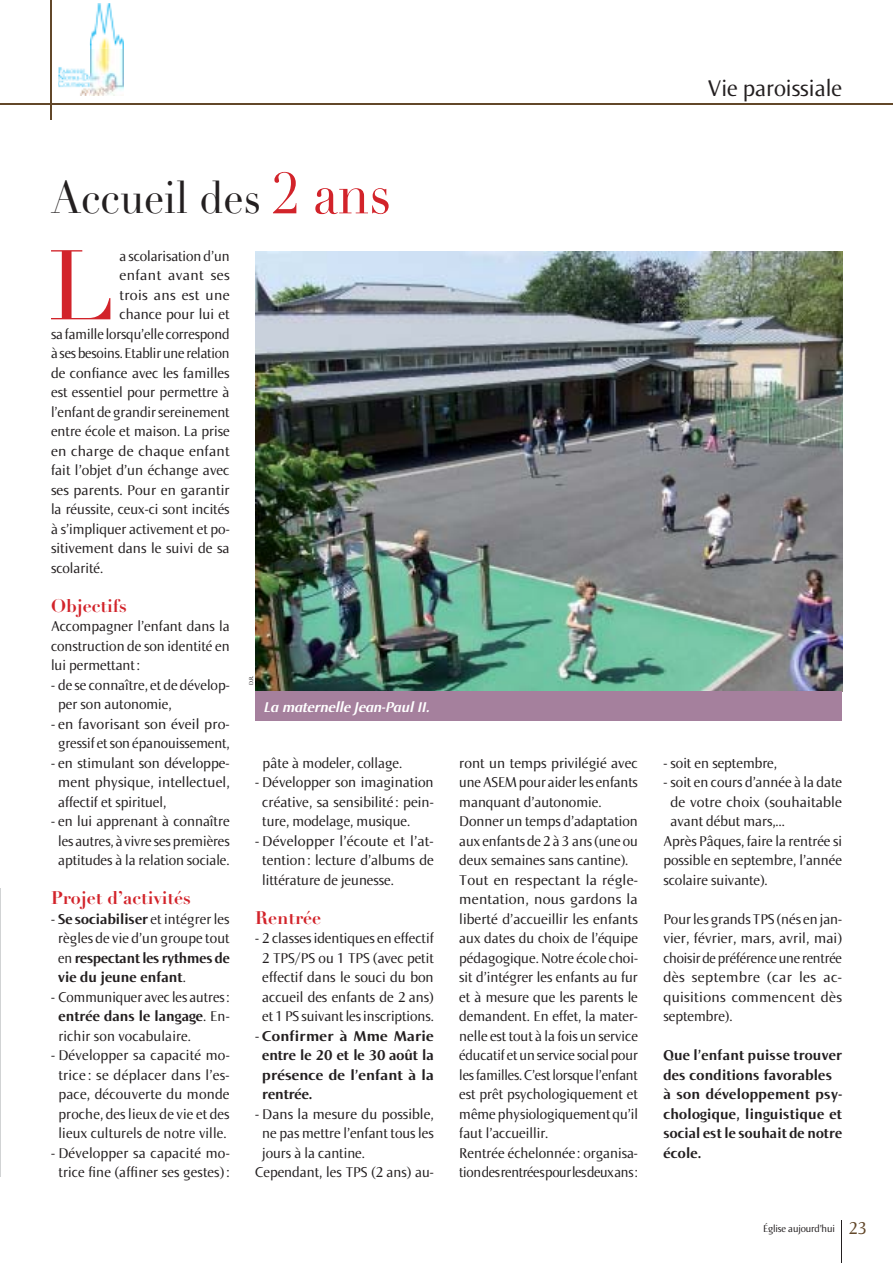
<style>
.page{position:relative;width:893px;height:1263px;background:#fff}
.page>*{position:absolute;margin:0;border:0;box-sizing:border-box;transform-origin:0 0}
.t1{font:97.2px "Didot LH";color:#d2232a}
.t2{font:45px "Didot LH";color:#231f20;scale:.9 1}
.t3{font:24px "Norma";color:#231f20}
.t4{font:700 18px "Didot LH";color:#d2232a}
.t5{font:15px/19.5px "Norma";color:#231f20;text-align:justify}
.t6{font:700 15px/19.5px "Norma";letter-spacing:.02em;color:#231f20;text-align:justify}
.t7{font:15px/19.5px "Norma";color:#231f20;text-align:justify;scale:1.05 1}
.t8{font:15px/19.5px "Norma";color:#231f20;text-align:center;scale:1.04 1}
.t9{font:700 15px/19.5px "Norma";letter-spacing:.02em;color:#231f20;text-align:justify;scale:1.05 1}
.t10{font:italic 700 15px "Norma";color:#fff}
.t11{font:15px "Norma";letter-spacing:.025em;color:#231f20;scale:1.05 1}
.t12{font:15px "Norma";letter-spacing:.02em;color:#231f20;scale:1.05 1}
.t13{font:10.5px "Norma";letter-spacing:-.01em;color:#231f20}
.t14{font:6px "Norma";color:#231f20}
.s1{font-size:57px;color:#d2232a}
.s2{font-weight:400}
.s3{font-weight:700}
.s4{font-size:18px;color:#624729}
</style>
<div class="page">
<hr style="left:841px;top:1220px;width:1px;height:43px;background:#231f20">
<hr style="left:0;top:103px;width:893px;height:1px;background:#624729">
<hr style="left:51px;top:0;width:1px;height:119px;background:#624729">
<img style="left:58px;top:3px;width:66px;height:93px">
<hr style="left:0;top:889px;width:1px;height:288px;background:#d1d3d4">
<img style="left:255px;top:251px;width:587px;height:441px">
<div style="left:255px;top:692px;width:587px;height:29px;background:#a5809d"></div>
<h3 class="t3" style="left:708px;top:79px;width:136px">Vie paroissiale</h3>
<h2 class="t2" style="left:51px;top:179px;width:379px">Accueil des <span class="s1">2 ans</span></h2>
<h1 class="t1" style="left:48px;top:245px;width:68px">L</h1>
<p class="t5" style="left:120px;top:247px;width:112px">a scolarisation d’un</p>
<p class="t11" style="left:120px;top:270px;width:106px">enfant avant ses</p>
<p class="t12" style="left:120px;top:289px;width:106px">trois ans est une</p>
<p class="t5" style="left:120px;top:306px;width:112px">chance pour lui et</p>
<p class="t5" style="left:51px;top:325px;width:180px">sa famille lorsqu’elle correspond</p>
<p class="t5" style="left:51px;top:345px;width:180px">à ses besoins. Etablir une relation</p>
<p class="t5" style="left:51px;top:364px;width:180px">de confiance avec les familles</p>
<p class="t5" style="left:51px;top:384px;width:180px">est essentiel pour permettre à</p>
<p class="t5" style="left:51px;top:403px;width:180px">l’enfant de grandir sereinement</p>
<p class="t5" style="left:51px;top:423px;width:180px">entre école et maison. La prise</p>
<p class="t7" style="left:51px;top:442px;width:172px">en charge de chaque enfant</p>
<p class="t5" style="left:51px;top:462px;width:180px">fait l’objet d’un échange avec</p>
<p class="t5" style="left:51px;top:481px;width:180px">ses parents. Pour en garantir</p>
<p class="t5" style="left:51px;top:501px;width:180px">la réussite, ceux-ci sont incités</p>
<p class="t5" style="left:51px;top:520px;width:180px">à s’impliquer activement et po-</p>
<p class="t5" style="left:51px;top:540px;width:180px">sitivement dans le suivi de sa</p>
<p class="t5" style="left:51px;top:559px;width:54px">scolarité.</p>
<p class="t4" style="left:51px;top:599px;width:77px">Objectifs</p>
<p class="t5" style="left:51px;top:618px;width:180px">Accompagner l’enfant dans la construction de son identité en lui permettant :</p>
<p class="t5" style="left:58px;top:676px;width:173px;text-indent:-7px">- de se connaître, et de dévelop&shy;per son autonomie,</p>
<p class="t8" style="left:51px;top:715px;width:173px">- en favorisant son éveil pro&shy;gressif et son épanouissement,</p>
<p class="t5" style="left:58px;top:754px;width:173px;text-indent:-7px">- en stimulant son développe&shy;ment physique, intellectuel, affectif et spirituel,</p>
<p class="t5" style="left:51px;top:813px;width:180px;text-align:center">- en lui apprenant à connaître les autres, à vivre ses premières aptitudes à la relation sociale.</p>
<p class="t4" style="left:51px;top:891px;width:141px">Projet d’activités</p>
<p class="t6" style="left:58px;top:910px;width:173px;text-indent:-7px"><span class="s2">-</span> Se sociabiliser <span class="s2">et intégrer les règles de vie d’un groupe tout en</span> respectant les rythmes de vie du jeune enfant<span class="s2">.</span></p>
<p class="t5" style="left:58px;top:988px;width:173px;text-indent:-7px">- Communiquer avec les autres : <span class="s3">entrée dans le langage</span>. En&shy;richir son vocabulaire.</p>
<p class="t5" style="left:51px;top:1047px;width:180px;text-align:center">- Développer sa capacité mo&shy;trice : se déplacer dans l’es&shy;pace, découverte du monde proche, des lieux de vie et des lieux culturels de notre ville.</p>
<p class="t5" style="left:51px;top:1144px;width:180px;text-align:center">- Développer sa capacité mo&shy;trice fine (affiner ses gestes) :</p>
<p class="t14" style="left:249px;top:685px;width:11px;rotate:-90deg">D.R.</p>
<p class="t10" style="left:264px;top:701px;width:168px">La maternelle Jean-Paul II.</p>
<p class="t5" style="left:263px;top:754px;width:141px">pâte à modeler, collage.</p>
<p class="t5" style="left:262px;top:774px;width:173px;text-indent:-7px">- Développer son imagination créative, sa sensibilité : pein&shy;ture, modelage, musique.</p>
<p class="t7" style="left:262px;top:832px;width:165px;text-indent:-7px">- Développer l’écoute et l’at&shy;tention : lecture d’albums de littérature de jeunesse.</p>
<p class="t4" style="left:255px;top:911px;width:67px">Rentrée</p>
<p class="t5" style="left:255px;top:930px;width:180px;text-align:center">- 2 classes identiques en effectif<br>2 TPS/PS ou 1 TPS (avec petit effectif dans le souci du bon accueil des enfants de 2 ans) et 1 PS suivant les inscriptions.</p>
<p class="t9" style="left:262px;top:1027px;width:165px;text-indent:-7px"><span class="s2">-</span> Confirmer à Mme Marie entre le 20 et le 30 août la présence de l’enfant à la rentrée.</p>
<p class="t5" style="left:255px;top:1105px;width:180px">- Dans la mesure du possible,</p>
<p class="t5" style="left:262px;top:1125px;width:173px">ne pas mettre l’enfant tous les</p>
<p class="t5" style="left:262px;top:1144px;width:104px">jours à la cantine.</p>
<p class="t5" style="left:255px;top:1164px;width:180px">Cependant, les TPS (2 ans) au-</p>
<p class="t5" style="left:459px;top:754px;width:180px;text-align:left">ront un temps privilégié avec une ASEM pour aider les enfants manquant d’autonomie.<br>Donner un temps d’adaptation aux enfants de 2 à 3 ans (une ou deux semaines sans cantine).<br>Tout en respectant la régle&shy;mentation, nous gardons la liberté d’accueillir les enfants aux dates du choix de l’équipe pédagogique. Notre école choi&shy;sit d’intégrer les enfants au fur et à mesure que les parents le demandent. En effet, la mater&shy;nelle est tout à la fois un service éducatif et un service social pour les familles. C’est lorsque l’enfant est prêt psychologiquement et même physiologiquement qu’il faut l’accueillir.<br>Rentrée échelonnée : organisa&shy;tion des rentrées pour les deux ans :</p>
<p class="t5" style="left:663px;top:754px;width:115px">- soit en septembre,</p>
<p class="t5" style="left:663px;top:774px;width:180px">- soit en cours d’année à la date</p>
<p class="t8" style="left:670px;top:793px;width:166px">de votre choix (souhaitable</p>
<p class="t5" style="left:670px;top:813px;width:116px">avant début mars,…</p>
<p class="t5" style="left:663px;top:832px;width:180px">Après Pâques, faire la rentrée si</p>
<p class="t5" style="left:663px;top:852px;width:180px">possible en septembre, l’année</p>
<p class="t5" style="left:663px;top:871px;width:106px">scolaire suivante).</p>
<p class="t5" style="left:663px;top:910px;width:180px">Pour les grands TPS (nés en jan&shy;vier, février, mars, avril, mai) choisir de préférence une rentrée dès septembre (car les ac&shy;quisitions commencent dès septembre).</p>
<p class="t6" style="left:663px;top:1047px;width:180px;text-align:left">Que l’enfant puisse trouver des conditions favorables à son développement psy&shy;chologique, linguistique et social est le souhait de notre école.</p>
<p class="t13" style="left:763px;top:1225px;width:105px">Église aujourd’hui <span class="s4">23</span></p>
</div>
